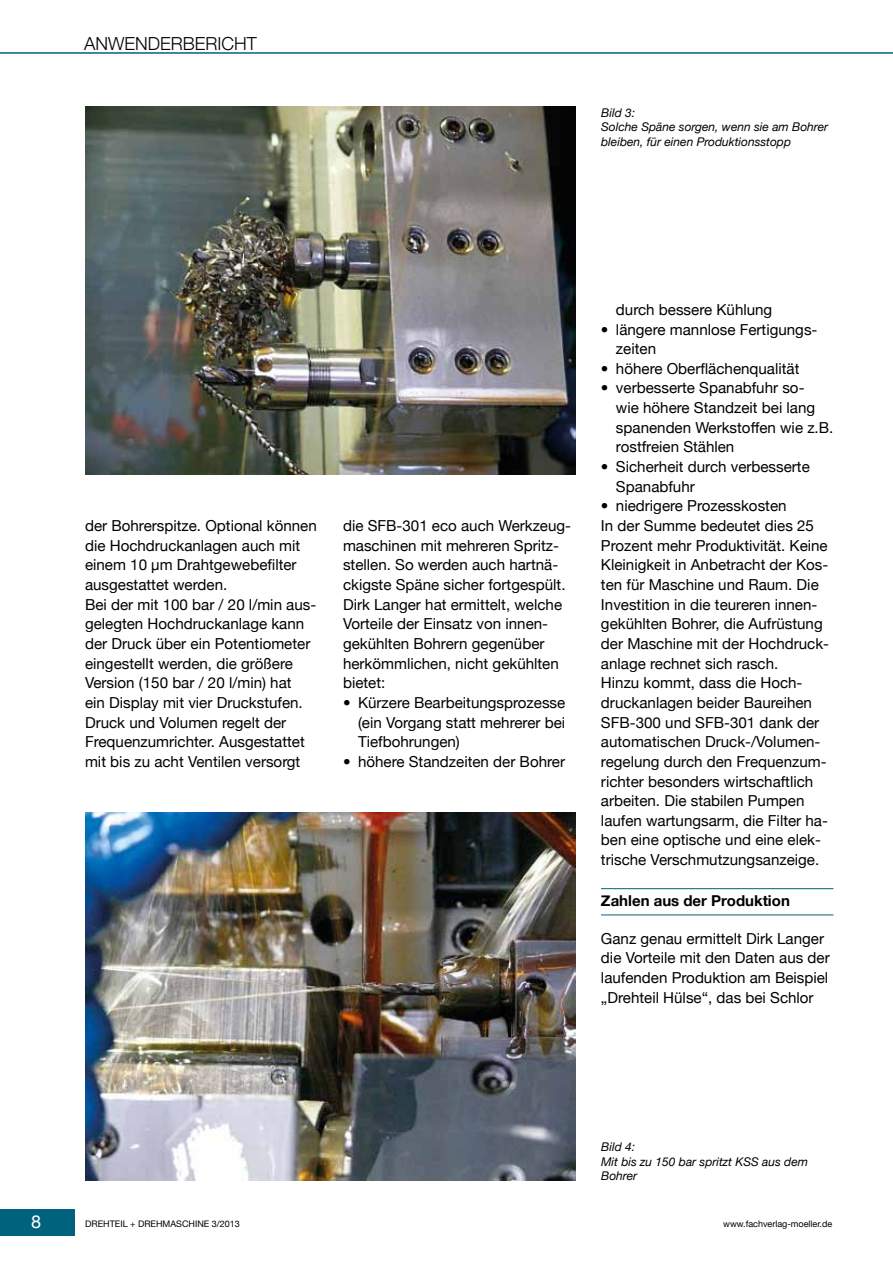
<style>
.page{position:relative;width:893px;height:1263px;background:#fff}
.page>*{position:absolute;margin:0;border:0;box-sizing:border-box;transform-origin:0 0}
.t1{font:300 18px "Helvetica Neue";color:#000}
.t2{font:18px "Helvetica Neue";color:#fff}
.t3{font:15.15px/19.6px "Helvetica Neue";color:#000}
.t4{font:700 15px "Helvetica Neue";color:#000}
.t5{font:italic 12px/14.2px "Helvetica Neue";color:#000}
.t6{font:9px "Helvetica Neue";color:#000}
</style>
<div class="page">
<div style="left:0;top:1209px;width:74px;height:27px;background:#00627c"></div>
<hr style="left:0;top:52px;width:893px;height:2px;background:#3f889b">
<img style="left:85px;top:812px;width:490px;height:368px">
<hr style="left:601px;top:888px;width:232px;height:1px;background:#00627c">
<hr style="left:601px;top:914px;width:232px;height:1px;background:#00627c">
<img style="left:85px;top:106px;width:490px;height:368px">
<p class="t1" style="left:84px;top:29px;width:174px">ANWENDERBERICHT</p>
<p class="t5" style="left:601px;top:105px;width:229px">Bild 3:<br>Solche Späne sorgen, wenn sie am Bohrer bleiben, für einen Produktionsstopp</p>
<p class="t3" style="left:85px;top:515px;width:233px">der Bohrerspitze. Optional können die Hochdruckanlagen auch mit einem 10 µm Drahtgewebefilter ausgestattet werden.<br>Bei der mit 100 bar / 20 l/min aus&shy;gelegten Hochdruckanlage kann der Druck über ein Potentiometer eingestellt werden, die größere<br>Version (150 bar / 20 l/min) hat<br>ein Display mit vier Druckstufen.<br>Druck und Volumen regelt der<br>Frequenzumrichter. Ausgestattet mit bis zu acht Ventilen versorgt</p>
<p class="t3" style="left:343px;top:515px;width:230px">die SFB-301 eco auch Werkzeug&shy;maschinen mit mehreren Spritz&shy;stellen. So werden auch hartnä&shy;ckigste Späne sicher fortgespült.<br>Dirk Langer hat ermittelt, welche<br>Vorteile der Einsatz von innen&shy;gekühlten Bohrern gegenüber herkömmlichen, nicht gekühlten bietet:</p>
<p class="t3" style="left:358px;top:692px;width:209px;text-align:justify;text-indent:-15px">• Kürzere Bearbeitungsprozesse (ein Vorgang statt mehrerer bei Tiefbohrungen)</p>
<p class="t3" style="left:343px;top:750px;width:224px">• höhere Standzeiten der Bohrer</p>
<p class="t3" style="left:616px;top:299px;width:158px">durch bessere Kühlung</p>
<p class="t3" style="left:616px;top:318px;width:203px;text-indent:-15px">• längere mannlose Fertigungs&shy;zeiten</p>
<p class="t3" style="left:601px;top:357px;width:200px">• höhere Oberflächenqualität</p>
<p class="t3" style="left:616px;top:377px;width:219px;text-indent:-15px">• verbesserte Spanabfuhr so-<br>wie höhere Standzeit bei lang spanenden Werkstoffen wie z.B. rostfreien Stählen</p>
<p class="t3" style="left:616px;top:456px;width:195px;text-indent:-15px">• Sicherheit durch verbesserte<br>Spanabfuhr</p>
<p class="t3" style="left:601px;top:495px;width:230px">• niedrigere Prozesskosten<br>In der Summe bedeutet dies 25<br>Prozent mehr Produktivität. Keine<br>Kleinigkeit in Anbetracht der Kos&shy;ten für Maschine und Raum. Die<br>Investition in die teureren innen&shy;gekühlten Bohrer, die Aufrüstung der Maschine mit der Hochdruck&shy;anlage rechnet sich rasch.<br>Hinzu kommt, dass die Hoch&shy;druckanlagen beider Baureihen<br>SFB-300 und SFB-301 dank der automatischen Druck-/Volumen&shy;regelung durch den Frequenzum&shy;richter besonders wirtschaftlich arbeiten. Die stabilen Pumpen laufen wartungsarm, die Filter ha&shy;ben eine optische und eine elek&shy;trische Verschmutzungsanzeige.</p>
<p class="t4" style="left:601px;top:887px;width:190px">Zahlen aus der Produktion</p>
<p class="t3" style="left:601px;top:927px;width:230px">Ganz genau ermittelt Dirk Langer die Vorteile mit den Daten aus der laufenden Produktion am Beispiel „Drehteil Hülse“, das bei Schlor</p>
<p class="t5" style="left:601px;top:1139px;width:208px">Bild 4:<br>Mit bis zu 150 bar spritzt KSS aus dem<br>Bohrer</p>
<p class="t2" style="left:31px;top:1206px;width:12px">8</p>
<p class="t6" style="left:85px;top:1215px;width:156px">DREHTEIL + DREHMASCHINE 3/2013</p>
<p class="t6" style="left:723px;top:1215px;width:110px">www.fachverlag-moeller.de</p>
</div>
